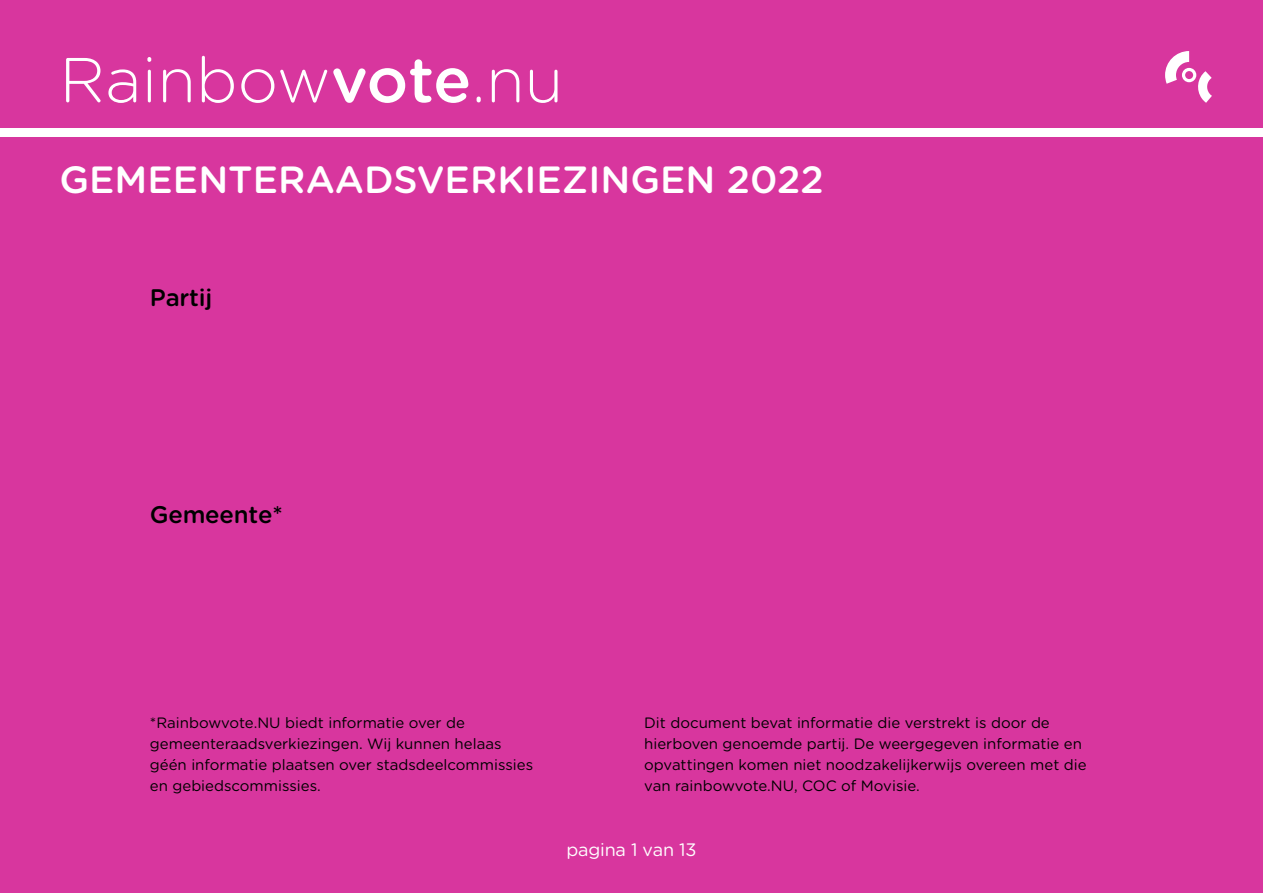
<style>
.page{position:relative;width:1263px;height:893px;background:#d8369e}
.page>*{position:absolute;margin:0;border:0;box-sizing:border-box;transform-origin:0 0}
.t1{font:300 63.15px "Gotham Rounded";color:#fff}
.t2{font:500 37.95px "Gotham Rounded";color:#fff}
.t3{font:500 24px "Gotham Rounded";letter-spacing:-.01em;color:#000}
.t4{font:18px "Gotham Rounded";letter-spacing:-.01em;color:#fff}
.t5{font:15px/21px "Gotham Rounded";color:#000}
.s1{font-weight:500}
</style>
<div class="page">
<svg style="left:1165px;top:51px;width:47px;height:52px"></svg>
<div style="left:0;top:128px;width:1263px;height:9px;background:#fff"></div>
<h1 class="t1" style="left:60px;top:38px;width:505px">Rainbow<span class="s1">vote</span>.nu</h1>
<h2 class="t2" style="left:60px;top:152px;width:766px">GEMEENTERAADSVERKIEZINGEN 2022</h2>
<h3 class="t3" style="left:150px;top:281px;width:64px">Partij</h3>
<h3 class="t3" style="left:150px;top:497px;width:134px">Gemeente*</h3>
<p class="t5" style="left:150px;top:711px;width:385px">*Rainbowvote.NU biedt informatie over de gemeenteraadsverkiezingen. Wij kunnen helaas géén informatie plaatsen over stadsdeelcommissies en gebiedscommissies.</p>
<p class="t5" style="left:644px;top:711px;width:444px">Dit document bevat informatie die verstrekt is door de hierboven genoemde partij. De weergegeven informatie en opvattingen komen niet noodzakelijkerwijs overeen met die van rainbowvote.NU, COC of Movisie.</p>
<p class="t4" style="left:566px;top:837px;width:132px">pagina 1 van 13</p>
</div>
